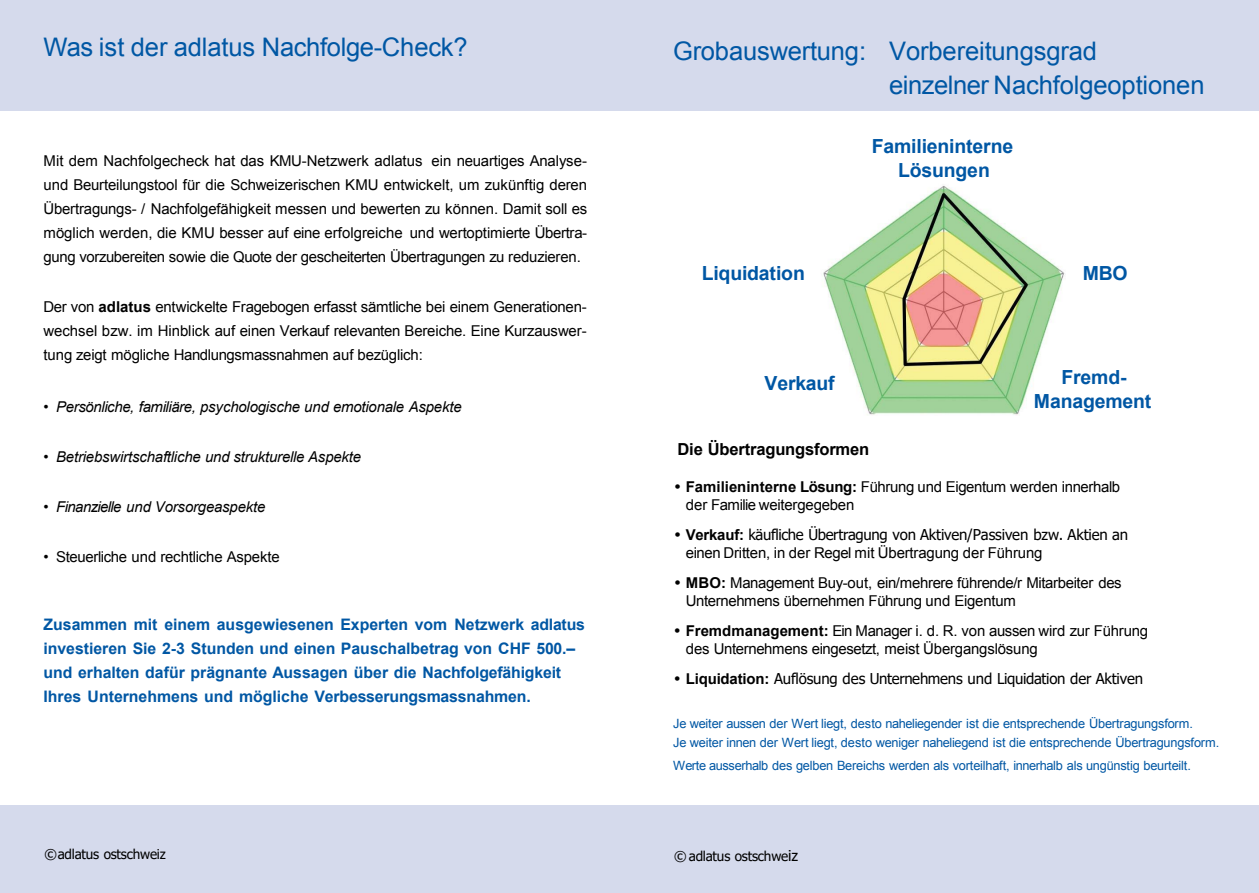
<style>
.page{position:relative;width:1259px;height:893px;background:#fff}
.page>*{position:absolute;margin:0;border:0;box-sizing:border-box;transform-origin:0 0}
.t1{font:25.5px/33.5px "Arial";letter-spacing:-.005em;color:#0057a4}
.t2{font:700 19.5px/24.2px "Arial";letter-spacing:-.01em;color:#0057a4;text-align:center}
.t3{font:700 16.5px "Arial";letter-spacing:-.015em;color:#000}
.t4{font:700 15.9px/24px "Arial";color:#0057a4}
.t5{font:15px/24px "Arial";letter-spacing:-.02em;color:#000}
.t6{font:italic 15px "Arial";letter-spacing:-.015em;color:#000}
.t7{font:15px "Tahoma";letter-spacing:-.015em;color:#000}
.t8{font:13.5px "Tahoma";letter-spacing:-.015em;color:#000}
.t9{font:12.75px/19.6px "Arial";letter-spacing:-.02em;color:#0057a4}
.s1{font-weight:700}
.s2{font-style:normal}
.s3{font-family:"Century Gothic"}
.s4{font-family:"Arial";font-weight:700}
.s5{font-size:15px}
</style>
<div class="page">
<img style="left:823px;top:185px;width:242px;height:230px">
<div style="left:629px;top:806px;width:630px;height:87px;background:#d5daec"></div>
<div style="left:629px;top:0;width:630px;height:111px;background:#d5daec"></div>
<div style="left:0;top:806px;width:629px;height:87px;background:#d5daec"></div>
<div style="left:0;top:0;width:629px;height:111px;background:#d5daec"></div>
<h1 class="t1" style="left:44px;top:30px;width:426px">Was ist der adlatus Nachfolge-Check?</h1>
<p class="t5" style="left:43px;top:149px;width:545px;text-align:justify">Mit dem Nachfolgecheck hat das KMU-Netzwerk adlatus ein neuartiges Analyse&shy;und Beurteilungstool für die Schweizerischen KMU entwickelt, um zukünftig deren Übertragungs- / Nachfolgefähigkeit messen und bewerten zu können. Damit soll es möglich werden, die KMU besser auf eine erfolgreiche und wertoptimierte Übertra&shy;gung vorzubereiten sowie die Quote der gescheiterten Übertragungen zu reduzieren.</p>
<p class="t5" style="left:43px;top:295px;width:545px;text-align:justify">Der von <span class="s1">adlatus</span> entwickelte Fragebogen erfasst sämtliche bei einem Generationen&shy;wechsel bzw. im Hinblick auf einen Verkauf relevanten Bereiche. Eine Kurzauswer&shy;tung zeigt mögliche Handlungsmassnahmen auf bezüglich:</p>
<p class="t6" style="left:43px;top:397px;width:420px"><span class="s2">•</span> Persönliche, familiäre, psychologische und emotionale Aspekte</p>
<p class="t6" style="left:43px;top:447px;width:319px"><span class="s2">•</span> Betriebswirtschaftliche und strukturelle Aspekte</p>
<p class="t6" style="left:43px;top:497px;width:223px"><span class="s2">•</span> Finanzielle und Vorsorgeaspekte</p>
<p class="t5" style="left:43px;top:545px;width:238px">• Steuerliche und rechtliche Aspekte</p>
<p class="t4" style="left:43px;top:613px;width:543px">Zusammen mit einem ausgewiesenen Experten vom Netzwerk adlatus investieren Sie 2-3 Stunden und einen Pauschalbetrag von CHF 500.– und erhalten dafür prägnante Aussagen über die Nachfolgefähigkeit Ihres Unternehmens und mögliche Verbesserungsmassnahmen.</p>
<p class="t8" style="left:45px;top:845px;width:123px">©adlatus ostschweiz</p>
<h1 class="t1" style="left:673px;top:35px;width:195px">Grobauswertung:</h1>
<h1 class="t1" style="left:889px;top:35px;width:317px">Vorbereitungsgrad<br>einzelner Nachfolgeoptionen</h1>
<h2 class="t2" style="left:871px;top:135px;width:143px">Familieninterne<br>Lösungen</h2>
<h2 class="t2" style="left:701px;top:262px;width:105px">Liquidation</h2>
<h2 class="t2" style="left:1083px;top:262px;width:46px">MBO</h2>
<h2 class="t2" style="left:764px;top:371px;width:72px">Verkauf</h2>
<h2 class="t2" style="left:1034px;top:366px;width:119px">Fremd-<br>Management</h2>
<p class="t3" style="left:677px;top:439px;width:193px">Die Übertragungsformen</p>
<p class="t5" style="left:686px;top:478px;width:436px;line-height:18px;text-indent:-13px"><span class="s3">•</span> <span class="s1">Familieninterne Lösung:</span> Führung und Eigentum werden innerhalb der Familie weitergegeben</p>
<p class="t7" style="left:673px;top:524px;width:456px"><span class="s3">•</span> <span class="s4">Verkauf:</span> käufliche Übertragung von Aktiven/Passiven bzw. Aktien an</p>
<p class="t5" style="left:686px;top:541px;width:358px">einen Dritten, in der Regel mit Übertragung der Führung</p>
<p class="t5" style="left:686px;top:574px;width:437px;line-height:18px;text-indent:-13px"><span class="s3">•</span> <span class="s1">MBO:</span> Management Buy-out, ein/mehrere führende/r Mitarbeiter des<br>Unternehmens übernehmen Führung und Eigentum</p>
<p class="t5" style="left:685px;top:622px;width:464px;line-height:18px;text-indent:-13px"><span class="s3">•</span> <span class="s1">Fremdmanagement:</span> Ein Manager i. d. R. von aussen wird zur Führung des Unternehmens eingesetzt, meist Übergangslösung</p>
<p class="t7" style="left:673px;top:668px;width:471px"><span class="s3">•</span> <span class="s4">Liquidation:</span> Auflösung des Unternehmens und Liquidation der Aktiven</p>
<p class="t9" style="left:673px;top:713px;width:548px">Je weiter aussen der Wert liegt, desto naheliegender ist die entsprechende Übertragungsform.<br>Je weiter innen der Wert liegt, desto weniger naheliegend ist die entsprechende Übertragungsform.</p>
<p class="t9" style="left:673px;top:756px;width:519px">Werte ausserhalb des gelben Bereichs werden als vorteilhaft, innerhalb als ungünstig beurteilt.</p>
<p class="t8" style="left:674px;top:847px;width:125px">© adlatus ostschwe<span class="s5">iz</span></p>
</div>
